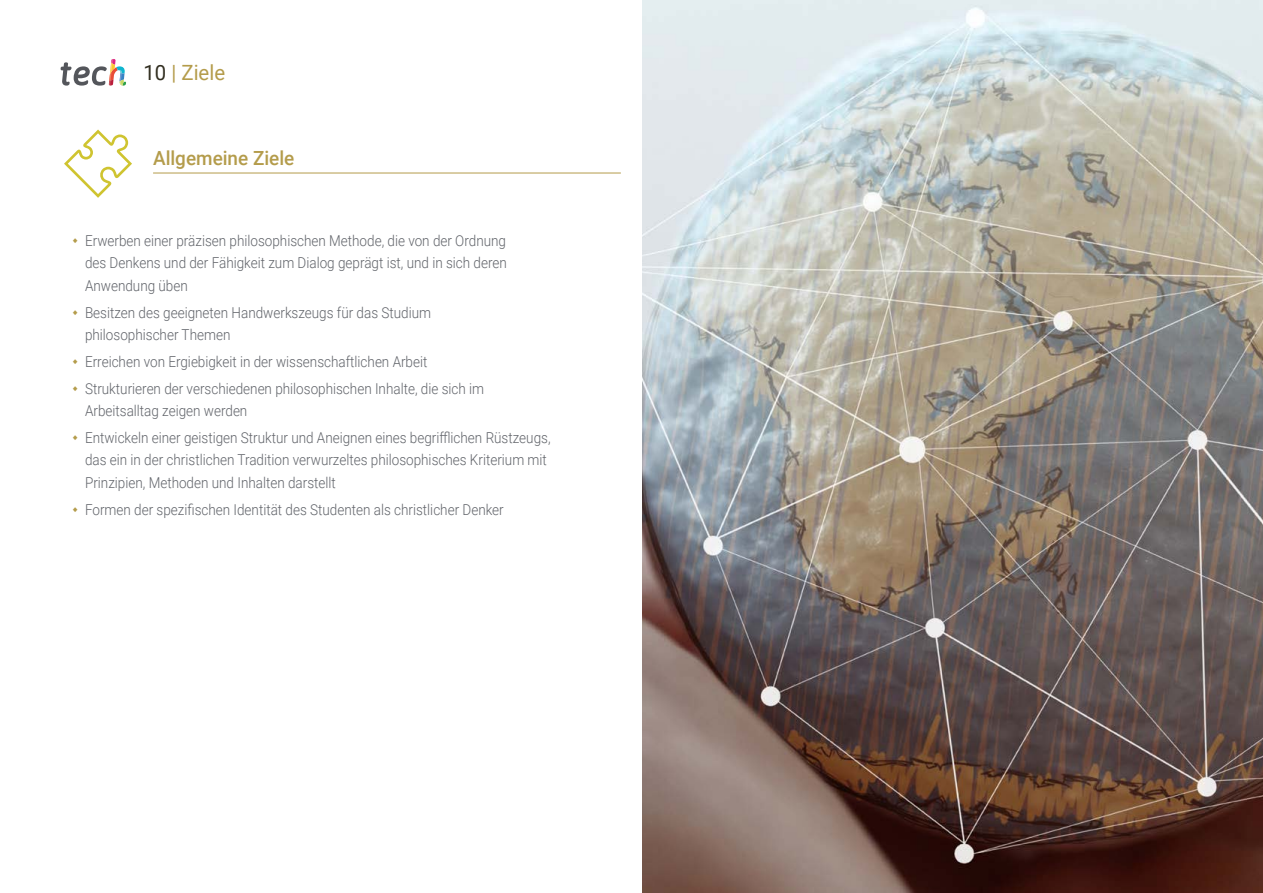
<style>
.page{position:relative;width:1263px;height:893px;background:#fff}
.page>*{position:absolute;margin:0;border:0;box-sizing:border-box;transform-origin:0 0}
.t1{font:21px "Roboto";color:#b49c4b}
.t2{font:500 19.5px "Roboto";color:#b49c4b}
.t3{font:300 15px/22.5px "Roboto";color:#61646a;scale:.9 1}
.s1{color:#312e20}
</style>
<div class="page">
<img style="left:642px;top:0;width:621px;height:893px">
<svg style="left:61px;top:59px;width:65px;height:27px"></svg>
<hr style="left:153px;top:173px;width:468px;height:1px;background:#b49c4b">
<svg style="left:64px;top:130px;width:68px;height:68px"></svg>
<h1 class="t1" style="left:144px;top:57px;width:83px"><span class="s1">10</span> | Ziele</h1>
<h2 class="t2" style="left:153px;top:144px;width:143px">Allgemeine Ziele</h2>
<p class="t3" style="left:85px;top:229px;width:470px;text-align:justify">Erwerben einer präzisen philosophischen Methode, die von der Ordnung des Denkens und der Fähigkeit zum Dialog geprägt ist, und in sich deren Anwendung üben</p>
<p class="t3" style="left:85px;top:300px;width:386px">Besitzen des geeigneten Handwerkszeugs für das Studium philosophischer Themen</p>
<p class="t3" style="left:85px;top:348px;width:445px;line-height:26.7px">Erreichen von Ergiebigkeit in der wissenschaftlichen Arbeit<br>Strukturieren der verschiedenen philosophischen Inhalte, die sich im</p>
<p class="t3" style="left:85px;top:397px;width:519px;line-height:26.7px">Arbeitsalltag zeigen werden<br>Entwickeln einer geistigen Struktur und Aneignen eines begrifflichen Rüstzeugs,</p>
<p class="t3" style="left:85px;top:448px;width:515px">das ein in der christlichen Tradition verwurzeltes philosophisches Kriterium mit<br>Prinzipien, Methoden und Inhalten darstellt</p>
<p class="t3" style="left:85px;top:497px;width:467px">Formen der spezifischen Identität des Studenten als christlicher Denker</p>
</div>
